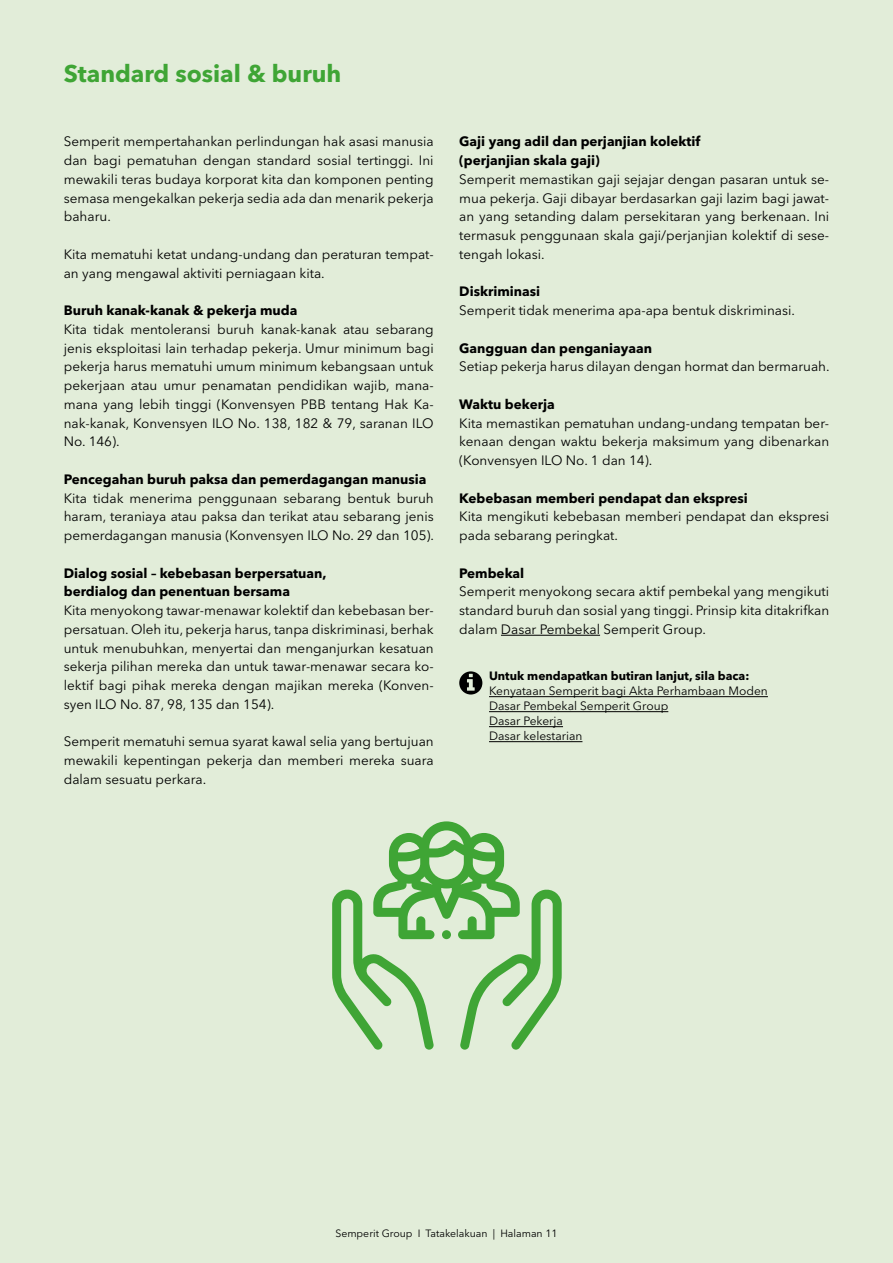
<style>
.page{position:relative;width:893px;height:1263px;background:#e2edd9}
.page>*{position:absolute;margin:0;border:0;box-sizing:border-box;transform-origin:0 0}
.t1{font:700 24px "Avenir Next LT Pro";color:#3fa535}
.t2{font:13.5px/18.8px "Avenir Next LT Pro";color:#000;text-align:justify}
.t3{font:700 13.5px/18.8px "Avenir Next LT Pro";color:#000}
.t4{font:12px/15px "Avenir Next LT Pro";color:#000}
.t5{font:700 12px "Avenir Next LT Pro";color:#000}
.t6{font:10.5px "Avenir Next LT Pro";color:#000}
</style>
<div class="page">
<hr style="left:501px;top:635px;width:99px;height:1px;background:#000">
<hr style="left:489px;top:696px;width:279px;height:1px;background:#000">
<hr style="left:489px;top:711px;width:179px;height:1px;background:#000">
<hr style="left:489px;top:726px;width:74px;height:1px;background:#000">
<hr style="left:489px;top:741px;width:93px;height:1px;background:#000">
<svg style="left:459px;top:671px;width:23px;height:23px"></svg>
<svg style="left:332px;top:821px;width:230px;height:229px"></svg>
<h1 class="t1" style="left:64px;top:59px;width:279px">Standard sosial &amp; buruh</h1>
<p class="t2" style="left:64px;top:132px;width:371px">Semperit mempertahankan perlindungan hak asasi manusia dan bagi pematuhan dengan standard sosial tertinggi. Ini mewakili teras budaya korporat kita dan komponen penting semasa mengekalkan pekerja sedia ada dan menarik pekerja baharu.</p>
<p class="t2" style="left:64px;top:245px;width:371px">Kita mematuhi ketat undang-undang dan peraturan tempat&shy;an yang mengawal aktiviti perniagaan kita.</p>
<p class="t3" style="left:64px;top:301px;width:235px">Buruh kanak-kanak &amp; pekerja muda</p>
<p class="t2" style="left:64px;top:320px;width:371px">Kita tidak mentoleransi buruh kanak-kanak atau sebarang jenis eksploitasi lain terhadap pekerja. Umur minimum bagi pekerja harus mematuhi umum minimum kebangsaan untuk pekerjaan atau umur penamatan pendidikan wajib, mana&shy;mana yang lebih tinggi (Konvensyen PBB tentang Hak Ka&shy;nak-kanak, Konvensyen ILO No. 138, 182 &amp; 79, saranan ILO No. 146).</p>
<p class="t3" style="left:64px;top:470px;width:364px">Pencegahan buruh paksa dan pemerdagangan manusia</p>
<p class="t2" style="left:64px;top:488px;width:372px">Kita tidak menerima penggunaan sebarang bentuk buruh haram, teraniaya atau paksa dan terikat atau sebarang jenis pemerdagangan manusia (Konvensyen ILO No. 29 dan 105).</p>
<p class="t3" style="left:64px;top:563px;width:264px">Dialog sosial – kebebasan berpersatuan, berdialog dan penentuan bersama</p>
<p class="t2" style="left:64px;top:601px;width:371px">Kita menyokong tawar-menawar kolektif dan kebebasan ber&shy;persatuan. Oleh itu, pekerja harus, tanpa diskriminasi, berhak untuk menubuhkan, menyertai dan menganjurkan kesatuan sekerja pilihan mereka dan untuk tawar-menawar secara ko&shy;lektif bagi pihak mereka dengan majikan mereka (Konven&shy;syen ILO No. 87, 98, 135 dan 154).</p>
<p class="t2" style="left:64px;top:732px;width:371px">Semperit mematuhi semua syarat kawal selia yang bertujuan mewakili kepentingan pekerja dan memberi mereka suara dalam sesuatu perkara.</p>
<p class="t3" style="left:459px;top:132px;width:243px">Gaji yang adil dan perjanjian kolektif (perjanjian skala gaji)</p>
<p class="t2" style="left:459px;top:170px;width:371px">Semperit memastikan gaji sejajar dengan pasaran untuk se&shy;mua pekerja. Gaji dibayar berdasarkan gaji lazim bagi jawat&shy;an yang setanding dalam persekitaran yang berkenaan. Ini termasuk penggunaan skala gaji/perjanjian kolektif di sese&shy;tengah lokasi.</p>
<p class="t3" style="left:459px;top:282px;width:82px">Diskriminasi</p>
<p class="t2" style="left:459px;top:301px;width:337px">Semperit tidak menerima apa-apa bentuk diskriminasi.</p>
<p class="t3" style="left:459px;top:338px;width:194px">Gangguan dan penganiayaan</p>
<p class="t2" style="left:459px;top:357px;width:372px">Setiap pekerja harus dilayan dengan hormat dan bermaruah.</p>
<p class="t3" style="left:459px;top:395px;width:97px">Waktu bekerja</p>
<p class="t2" style="left:459px;top:413px;width:371px">Kita memastikan pematuhan undang-undang tempatan ber&shy;kenaan dengan waktu bekerja maksimum yang dibenarkan (Konvensyen ILO No. 1 dan 14).</p>
<p class="t3" style="left:459px;top:488px;width:290px">Kebebasan memberi pendapat dan ekspresi</p>
<p class="t2" style="left:459px;top:507px;width:371px">Kita mengikuti kebebasan memberi pendapat dan ekspresi pada sebarang peringkat.</p>
<p class="t3" style="left:459px;top:563px;width:67px">Pembekal</p>
<p class="t2" style="left:459px;top:582px;width:371px">Semperit menyokong secara aktif pembekal yang mengikuti standard buruh dan sosial yang tinggi. Prinsip kita ditakrifkan dalam Dasar Pembekal Semperit Group.</p>
<p class="t5" style="left:489px;top:669px;width:262px">Untuk mendapatkan butiran lanjut, sila baca:</p>
<p class="t4" style="left:489px;top:684px;width:280px">Kenyataan Semperit bagi Akta Perhambaan Moden<br>Dasar Pembekal Semperit Group<br>Dasar Pekerja<br>Dasar kelestarian</p>
<p class="t6" style="left:335px;top:1227px;width:224px">Semperit Group I Tatakelakuan | Halaman 11</p>
</div>
